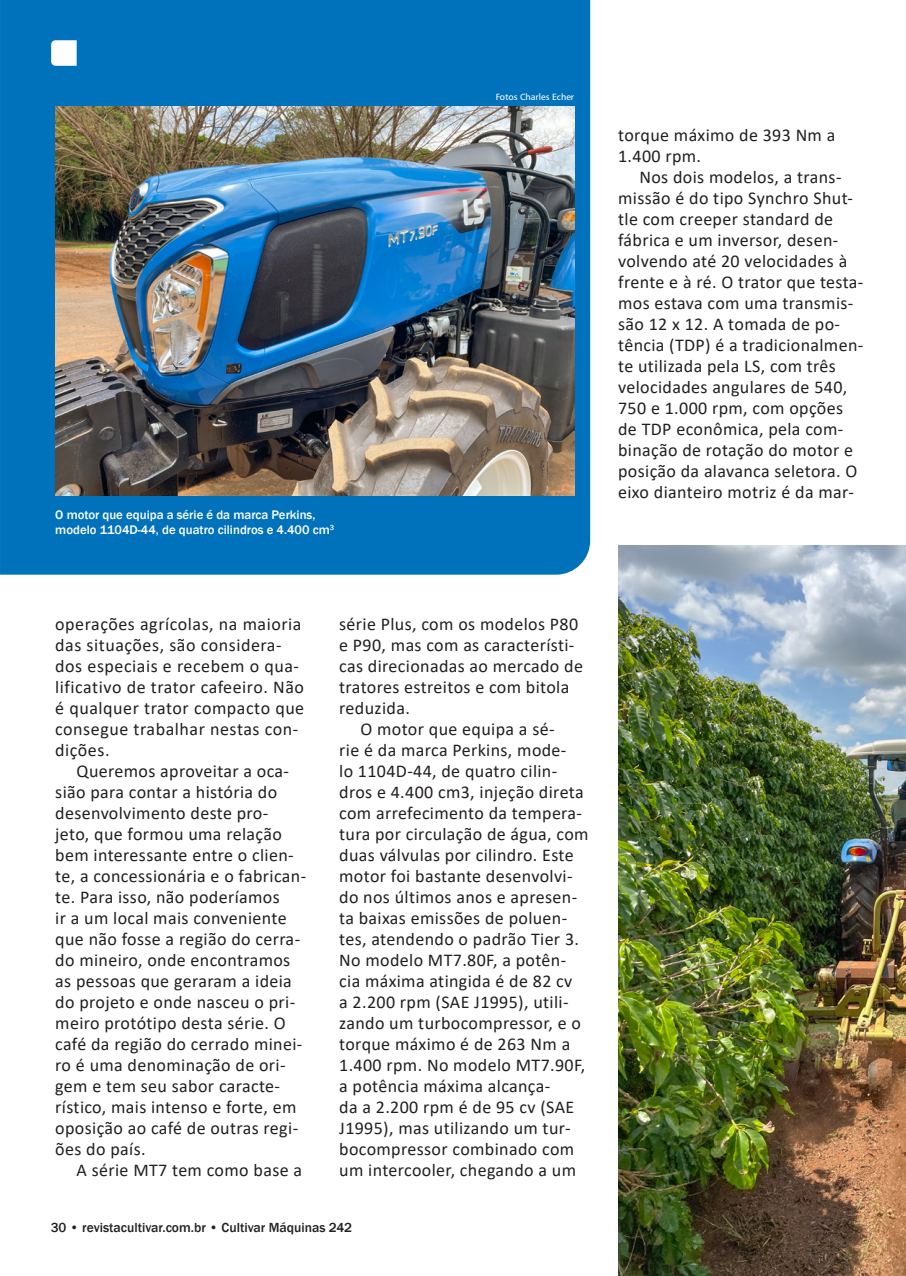
<style>
.page{position:relative;width:906px;height:1276px;background:#fff}
.page>*{position:absolute;margin:0;border:0;box-sizing:border-box;transform-origin:0 0}
.CorpoTEXTO{font:18px/21px "Calibri";letter-spacing:.02em;color:#231f20}
.Título_2{font:500 13.5px "Franklin Gothic";color:#231f20}
.LEGENDAS_Fotos{font:500 12.75px/15px "Franklin Gothic";color:#fff}
.CRÉDITOS_FOTOS{font:9px "Humana 777";color:#fff}
</style>
<div class="page">
<img style="left:618px;top:545px;width:288px;height:731px">
<div style="left:0;top:0;width:590px;height:574px;background:#0072bc"></div>
<svg style="left:51px;top:40px;width:26px;height:26px"></svg>
<img style="left:55px;top:106px;width:519px;height:389px">
<p class="LEGENDAS_Fotos" style="left:55px;top:507px;width:280px">O motor que equipa a série é da marca Perkins, modelo 1104D-44, de quatro cilindros e 4.400 cm<sup>3</sup></p>
<p class="CRÉDITOS_FOTOS" style="left:496px;top:92px;width:80px">Fotos Charles Echer</p>
<p class="CorpoTEXTO" style="left:618px;top:124px;width:219px">torque máximo de 393 Nm a<br>1.400 rpm.</p>
<p class="CorpoTEXTO" style="left:618px;top:166px;width:247px;text-indent:21px">Nos dois modelos, a trans&shy;missão é do tipo Synchro Shut&shy;tle com creeper standard de fábrica e um inversor, desen&shy;volvendo até 20 velocidades à frente e à ré. O trator que testa&shy;mos estava com uma transmis&shy;são 12 x 12. A tomada de po&shy;tência (TDP) é a tradicionalmen&shy;te utilizada pela LS, com três velocidades angulares de 540,<br>750 e 1.000 rpm, com opções de TDP econômica, pela com&shy;binação de rotação do motor e posição da alavanca seletora. O eixo dianteiro motriz é da mar-</p>
<p class="CorpoTEXTO" style="left:55px;top:613px;width:250px">operações agrícolas, na maioria das situações, são considera&shy;dos especiais e recebem o qua&shy;lificativo de trator cafeeiro. Não é qualquer trator compacto que consegue trabalhar nestas con&shy;dições.</p>
<p class="CorpoTEXTO" style="left:55px;top:760px;width:252px;text-indent:21px">Queremos aproveitar a oca&shy;sião para contar a história do desenvolvimento deste pro&shy;jeto, que formou uma relação bem interessante entre o clien&shy;te, a concessionária e o fabrican&shy;te. Para isso, não poderíamos<br>ir a um local mais conveniente que não fosse a região do cerra&shy;do mineiro, onde encontramos as pessoas que geraram a ideia do projeto e onde nasceu o pri&shy;meiro protótipo desta série. O café da região do cerrado minei&shy;ro é uma denominação de ori&shy;gem e tem seu sabor caracte&shy;rístico, mais intenso e forte, em oposição ao café de outras regi&shy;ões do país.</p>
<p class="CorpoTEXTO" style="left:76px;top:1159px;width:227px">A série MT7 tem como base a</p>
<p class="CorpoTEXTO" style="left:339px;top:613px;width:245px">série Plus, com os modelos P80 e P90, mas com as característi&shy;cas direcionadas ao mercado de tratores estreitos e com bitola reduzida.</p>
<p class="CorpoTEXTO" style="left:339px;top:718px;width:251px;text-indent:21px">O motor que equipa a sé-<br>rie é da marca Perkins, mode-<br>lo 1104D-44, de quatro cilin&shy;dros e 4.400 cm3, injeção direta com arrefecimento da tempera&shy;tura por circulação de água, com duas válvulas por cilindro. Este motor foi bastante desenvolvi&shy;do nos últimos anos e apresen&shy;ta baixas emissões de poluen&shy;tes, atendendo o padrão Tier 3.<br>No modelo MT7.80F, a potên&shy;cia máxima atingida é de 82 cv<br>a 2.200 rpm (SAE J1995), utili&shy;zando um turbocompressor, e o torque máximo é de 263 Nm a<br>1.400 rpm. No modelo MT7.90F, a potência máxima alcança-<br>da a 2.200 rpm é de 95 cv (SAE<br>J1995), mas utilizando um tur&shy;bocompressor combinado com um intercooler, chegando a um</p>
<p class="Título_2" style="left:51px;top:1218px;width:303px">30 • revistacultivar.com.br • Cultivar Máquinas 242</p>
</div>
